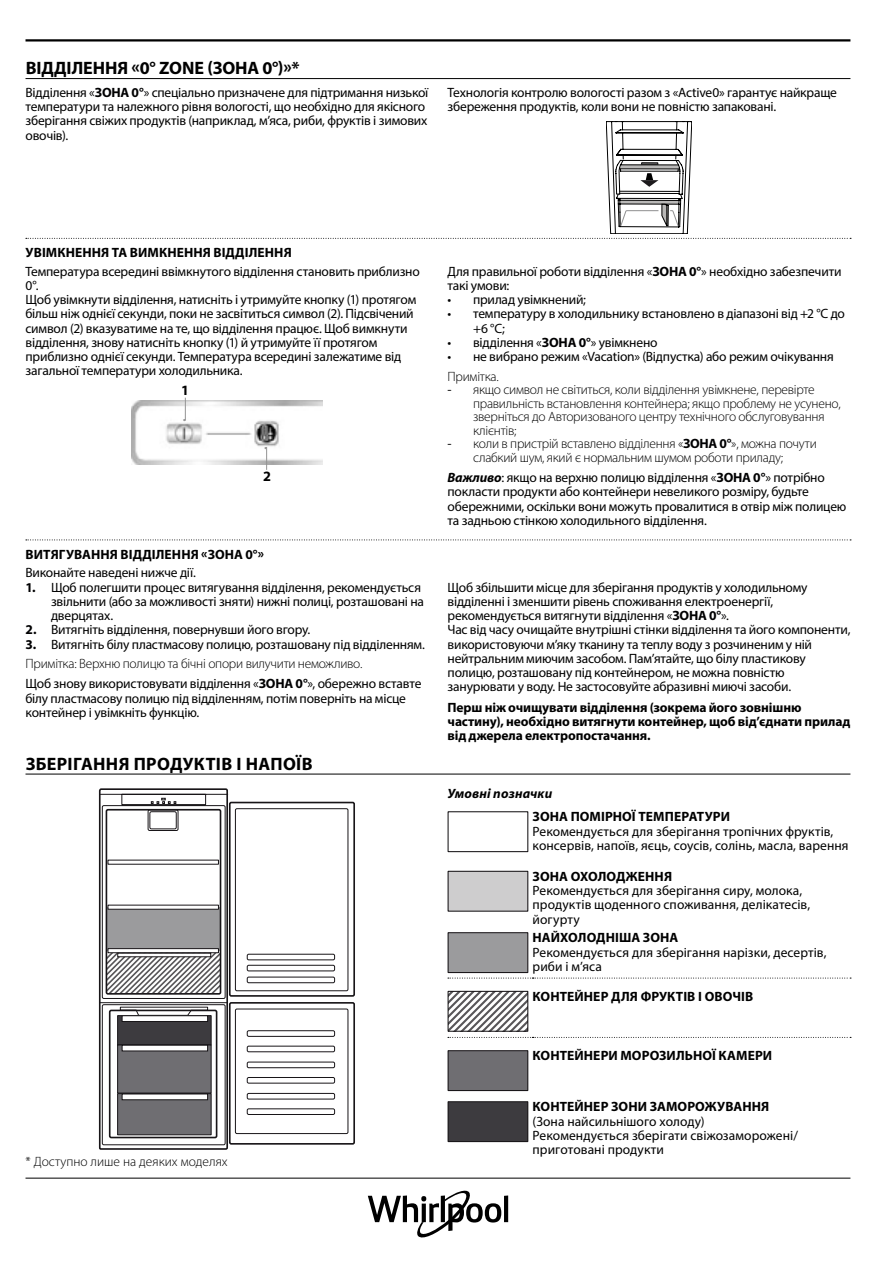
<style>
.page{position:relative;width:893px;height:1263px;background:#fff}
.page>*{position:absolute;margin:0;border:0;box-sizing:border-box;transform-origin:0 0}
.Titolo_2{font:700 18px "Myriad Pro";letter-spacing:-.005em;color:#000}
.Titolo_2-2{font:700 18px "Myriad Pro";letter-spacing:.015em;color:#000}
.t1{font:17.85px "Times";color:#939393}
.t2{font:700 14.25px "Myriad Pro";color:#000}
.Testo_9{font:13.5px/14.2px "Myriad Pro";letter-spacing:-.015em;color:#000}
.Nota_9{font:300 13.5px/13.5px "Myriad Pro";letter-spacing:-.02em;color:#000}
.Testo_Bold_9{font:700 13.5px/14.2px "Myriad Pro";letter-spacing:-.005em;color:#000}
.Testo_9-2{font:13.5px/14.2px "Myriad Pro";letter-spacing:.005em;color:#000}
.Titolo_3{font:700 13.5px "Myriad Pro";letter-spacing:.005em;color:#000}
.Nota_9-2{font:300 13.5px "Myriad Pro";color:#000}
.Testo_Bold_9-2{font:italic 700 13.5px "Myriad Pro";letter-spacing:.01em;color:#000}
.s1{font-weight:700;color:#010102}
.s2{font-weight:400}
.s3{font-weight:700;font-style:italic}
</style>
<div class="page">
<hr style="left:26px;top:1178px;width:824px;height:1px;background:#000">
<hr style="left:26px;top:39px;width:824px;height:3px;background:#000">
<hr style="left:504px;top:1195px;width:4px;height:27px;background:#000">
<svg style="left:368px;top:1191px;width:133px;height:46px"></svg>
<hr style="left:26px;top:78px;width:824px;height:1px;background:#000">
<svg style="left:26px;top:121px;width:825px;height:118px"></svg>
<img style="left:132px;top:401px;width:190px;height:63px">
<svg style="left:185px;top:398px;width:1px;height:23px"></svg>
<svg style="left:266px;top:447px;width:1px;height:23px"></svg>
<svg style="left:26px;top:539px;width:825px;height:1px"></svg>
<hr style="left:26px;top:774px;width:824px;height:1px;background:#000">
<svg style="left:448px;top:1037px;width:403px;height:1px"></svg>
<svg style="left:448px;top:978px;width:403px;height:1px"></svg>
<svg style="left:99px;top:788px;width:130px;height:362px"></svg>
<svg style="left:99px;top:801px;width:256px;height:344px"></svg>
<div style="left:117px;top:1015px;width:95px;height:30px;background:#3d3b3f;border:1px solid #181518"></div>
<div style="left:117px;top:1044px;width:95px;height:49px;background:#6f6e72;border:1px solid #181518"></div>
<div style="left:117px;top:1093px;width:95px;height:42px;background:#6f6e72;border:1px solid #181518"></div>
<div style="left:122px;top:1015px;width:86px;height:7px;background:#fff;border:1px solid #181518"></div>
<svg style="left:122px;top:1045px;width:86px;height:6px"></svg>
<div style="left:122px;top:1093px;width:86px;height:7px;background:#fff;border:1px solid #181518"></div>
<div style="left:448px;top:811px;width:80px;height:41px;border:1px solid #181518"></div>
<div style="left:448px;top:871px;width:80px;height:40px;background:#cecdce"></div>
<div style="left:448px;top:871px;width:80px;height:41px;border:1px solid #181518"></div>
<div style="left:448px;top:933px;width:80px;height:39px;background:#9b9b9d"></div>
<div style="left:448px;top:932px;width:80px;height:41px;border:1px solid #181518"></div>
<svg style="left:450px;top:993px;width:76px;height:37px"></svg>
<div style="left:448px;top:991px;width:80px;height:41px;border:1px solid #181518"></div>
<div style="left:448px;top:1051px;width:80px;height:39px;background:#6f6e72"></div>
<div style="left:448px;top:1050px;width:80px;height:41px;border:1px solid #181518"></div>
<div style="left:448px;top:1102px;width:80px;height:39px;background:#3d3b3f"></div>
<div style="left:448px;top:1101px;width:80px;height:41px;border:1px solid #181518"></div>
<p class="Titolo_2" style="left:26px;top:56px;width:275px">ВІДДІЛЕННЯ «0° ZONE (ЗОНА 0°)»*</p>
<p class="Testo_9" style="left:26px;top:85px;width:404px">Відділення «<span class="s1">ЗОНА 0°</span>» спеціально призначене для підтримання низької температури та належного рівня вологості, що необхідно для якісного зберігання свіжих продуктів (наприклад, м’яса, риби, фруктів і зимових овочів).</p>
<p class="Testo_9" style="left:448px;top:85px;width:391px">Технологія контролю вологості разом з «Active0» гарантує найкраще збереження продуктів, коли вони не повністю запаковані.</p>
<p class="Titolo_3" style="left:26px;top:244px;width:268px">УВІМКНЕННЯ ТА ВИМКНЕННЯ ВІДДІЛЕННЯ</p>
<p class="Testo_9" style="left:26px;top:264px;width:396px">Температура всередині ввімкнутого відділення становить приблизно<br>0°.</p>
<p class="Testo_9" style="left:26px;top:292px;width:392px">Щоб увімкнути відділення, натисніть і утримуйте кнопку (1) протягом більш ніж однієї секунди, поки не засвітиться символ (2). Підсвічений символ (2) вказуватиме на те, що відділення працює. Щоб вимкнути відділення, знову натисніть кнопку (1) й утримуйте її протягом приблизно однієї секунди. Температура всередині залежатиме від загальної температури холодильника.</p>
<p class="t2" style="left:181px;top:381px;width:9px">1</p>
<p class="t1" style="left:182px;top:404px;width:5px">.</p>
<p class="t1" style="left:264px;top:432px;width:5px">.</p>
<p class="t2" style="left:263px;top:467px;width:9px">2</p>
<p class="Titolo_3" style="left:26px;top:545px;width:240px">ВИТЯГУВАННЯ ВІДДІЛЕННЯ «ЗОНА 0°»</p>
<p class="Testo_9" style="left:26px;top:565px;width:172px">Виконайте наведені нижче дії.</p>
<p class="Testo_9" style="left:51px;top:580px;width:374px;text-indent:-26px"><span class="s1">1.</span> Щоб полегшити процес витягування відділення, рекомендується звільнити (або за можливості зняти) нижні полиці, розташовані на дверцятах.</p>
<p class="Testo_9" style="left:26px;top:622px;width:286px"><span class="s1">2.</span> Витягніть відділення, повернувши його вгору.</p>
<p class="Testo_9" style="left:26px;top:637px;width:401px"><span class="s1">3.</span> Витягніть білу пластмасову полицю, розташовану під відділенням.</p>
<p class="Nota_9" style="left:26px;top:657px;width:339px">Примітка: Верхню полицю та бічні опори вилучити неможливо.</p>
<p class="Testo_9" style="left:26px;top:676px;width:397px">Щоб знову використовувати відділення «<span class="s1">ЗОНА 0°</span>», обережно вставте білу пластмасову полицю під відділенням, потім поверніть на місце контейнер і увімкніть функцію.</p>
<p class="Titolo_2-2" style="left:26px;top:752px;width:288px">ЗБЕРІГАННЯ ПРОДУКТІВ І НАПОЇВ</p>
<p class="Nota_9-2" style="left:26px;top:1154px;width:204px">* Доступно лише на деяких моделях</p>
<p class="Testo_9" style="left:448px;top:264px;width:395px">Для правильної роботи відділення «<span class="s1">ЗОНА 0°</span>» необхідно забезпечити такі умови:</p>
<p class="Testo_9" style="left:448px;top:292px;width:140px">• прилад увімкнений;</p>
<p class="Testo_9" style="left:473px;top:307px;width:373px;text-indent:-26px">• температуру в холодильнику встановлено в діапазоні від +2 °C до +6 °C;</p>
<p class="Testo_9" style="left:448px;top:335px;width:212px">• відділення «<span class="s1">ЗОНА 0°</span>» увімкнено</p>
<p class="Testo_9" style="left:448px;top:349px;width:388px">• не вибрано режим «Vacation» (Відпустка) або режим очікування</p>
<p class="Nota_9" style="left:448px;top:370px;width:53px">Примітка.</p>
<p class="Nota_9" style="left:473px;top:383px;width:369px;text-indent:-26px"><span class="s2">-</span> якщо символ не світиться, коли відділення увімкнене, перевірте правильність встановлення контейнера; якщо проблему не усунено, зверніться до Авторизованого центру технічного обслуговування клієнтів;</p>
<p class="Nota_9" style="left:448px;top:437px;width:371px;text-align:center"><span class="s2">-</span> коли в пристрій вставлено відділення «<span class="s1">ЗОНА 0°</span>», можна почути слабкий шум, який є нормальним шумом роботи приладу;</p>
<p class="Testo_9" style="left:448px;top:470px;width:400px"><span class="s3">Важливо</span>: якщо на верхню полицю відділення «<span class="s1">ЗОНА 0°</span>» потрібно покласти продукти або контейнери невеликого розміру, будьте обережними, оскільки вони можуть провалитися в отвір між полицею та задньою стінкою холодильного відділення.</p>
<p class="Testo_9" style="left:448px;top:580px;width:362px">Щоб збільшити місце для зберігання продуктів у холодильному відділенні і зменшити рівень споживання електроенергії, рекомендується витягнути відділення «<span class="s1">ЗОНА 0°</span>».</p>
<p class="Testo_9" style="left:448px;top:622px;width:404px">Час від часу очищайте внутрішні стінки відділення та його компоненти, використовуючи м’яку тканину та теплу воду з розчиненим у ній нейтральним миючим засобом. Пам’ятайте, що білу пластикову полицю, розташовану під контейнером, не можна повністю занурювати у воду. Не застосовуйте абразивні миючі засоби.</p>
<p class="Testo_Bold_9" style="left:448px;top:699px;width:404px">Перш ніж очищувати відділення (зокрема його зовнішню частину), необхідно витягнути контейнер, щоб від’єднати прилад від джерела електропостачання.</p>
<p class="Testo_Bold_9-2" style="left:448px;top:786px;width:106px">Умовні позначки</p>
<p class="Testo_Bold_9" style="left:533px;top:809px;width:199px">ЗОНА ПОМІРНОЇ ТЕМПЕРАТУРИ</p>
<p class="Testo_9" style="left:533px;top:824px;width:317px">Рекомендується для зберігання тропічних фруктів, консервів, напоїв, яєць, соусів, солінь, масла, варення</p>
<p class="Testo_Bold_9" style="left:533px;top:869px;width:141px">ЗОНА ОХОЛОДЖЕННЯ</p>
<p class="Testo_9-2" style="left:533px;top:883px;width:279px">Рекомендується для зберігання сиру, молока, продуктів щоденного споживання, делікатесів, йогурту</p>
<p class="Testo_Bold_9" style="left:533px;top:930px;width:147px">НАЙХОЛОДНІША ЗОНА</p>
<p class="Testo_9-2" style="left:533px;top:945px;width:295px">Рекомендується для зберігання нарізки, десертів, риби і м’яса</p>
<p class="Testo_Bold_9" style="left:533px;top:989px;width:222px">КОНТЕЙНЕР ДЛЯ ФРУКТІВ І ОВОЧІВ</p>
<p class="Testo_Bold_9" style="left:533px;top:1048px;width:241px">КОНТЕЙНЕРИ МОРОЗИЛЬНОЇ КАМЕРИ</p>
<p class="Testo_Bold_9" style="left:533px;top:1099px;width:238px">КОНТЕЙНЕР ЗОНИ ЗАМОРОЖУВАННЯ</p>
<p class="Testo_9" style="left:533px;top:1114px;width:174px">(Зона найсильнішого холоду)</p>
<p class="Testo_9-2" style="left:533px;top:1128px;width:267px">Рекомендується зберігати свіжозаморожені/ приготовані продукти</p>
</div>
